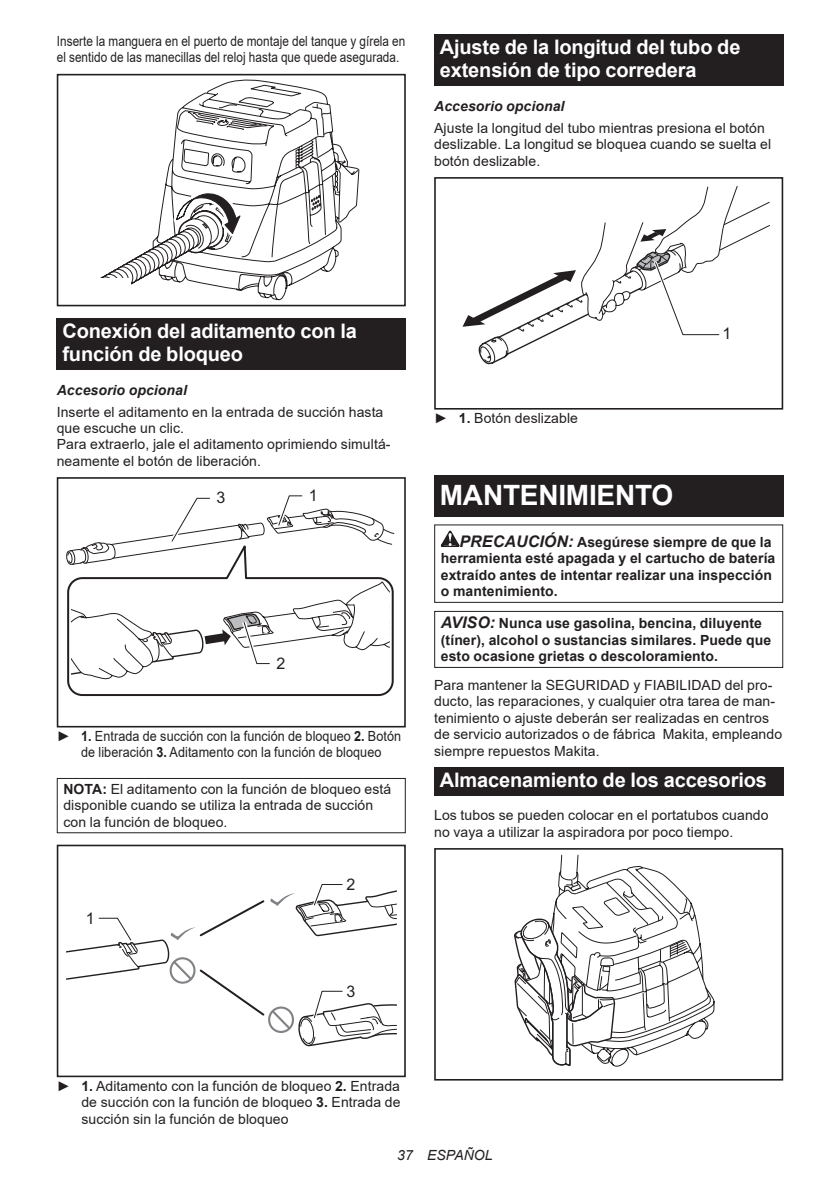
<style>
.page{position:relative;width:840px;height:1191px;background:#fff}
.page>*{position:absolute;margin:0;border:0;box-sizing:border-box;transform-origin:0 0}
.t1{font:700 28px "Arial";letter-spacing:-.01em;color:#fff}
.t2{font:700 20px/23.4px "Arial";letter-spacing:-.01em;color:#fff}
.t3{font:16px "Arial";color:#231f20}
.t4{font:14px/16.4px "Arial";letter-spacing:.005em;color:#231f20}
.t5{font:700 14px/16.4px "Arial";letter-spacing:.005em;color:#231f20}
.t6{font:14px/16.4px "Arial";letter-spacing:.005em;color:#231f20;scale:.84 1}
.t7{font:italic 700 14px "Arial";letter-spacing:.005em;color:#231f20}
.t8{font:italic 14px "Arial";letter-spacing:.005em;color:#231f20}
.s1{font-weight:700}
.s2{font-style:italic;font-size:16px}
</style>
<div class="page">
<svg style="left:100px;top:79px;width:259px;height:222px"></svg>
<div style="left:57px;top:278px;width:73px;height:28px;background:#fff"></div>
<div style="left:57px;top:74px;width:348px;height:232px;border:2px solid #231f20"></div>
<div style="left:57px;top:318px;width:348px;height:51px;background:#231f20"></div>
<svg style="left:67px;top:565px;width:327px;height:131px"></svg>
<div style="left:57px;top:477px;width:348px;height:250px;border:2px solid #231f20"></div>
<svg style="left:66px;top:495px;width:329px;height:70px"></svg>
<svg style="left:71px;top:581px;width:318px;height:98px"></svg>
<div style="left:57px;top:778px;width:348px;height:55px;border:1px solid #231f20"></div>
<div style="left:57px;top:844px;width:348px;height:233px;border:2px solid #231f20"></div>
<svg style="left:66px;top:884px;width:330px;height:163px"></svg>
<div style="left:434px;top:34px;width:348px;height:52px;background:#231f20"></div>
<div style="left:434px;top:177px;width:348px;height:232px;border:2px solid #231f20"></div>
<svg style="left:462px;top:185px;width:307px;height:180px"></svg>
<div style="left:434px;top:475px;width:348px;height:41px;background:#231f20"></div>
<svg style="left:440px;top:530px;width:19px;height:17px"></svg>
<div style="left:434px;top:524px;width:348px;height:79px;border:1px solid #231f20"></div>
<div style="left:434px;top:611px;width:348px;height:57px;border:1px solid #231f20"></div>
<div style="left:434px;top:767px;width:348px;height:28px;background:#231f20"></div>
<svg style="left:514px;top:854px;width:200px;height:213px"></svg>
<div style="left:434px;top:848px;width:348px;height:232px;border:2px solid #231f20"></div>
<p class="t6" style="left:57px;top:33px;width:416px">Inserte la manguera en el puerto de montaje del tanque y gírela en el sentido de las manecillas del reloj hasta que quede asegurada.</p>
<h2 class="t2" style="left:439px;top:36px;width:302px">Ajuste de la longitud del tubo de extensión de tipo corredera</h2>
<p class="t7" style="left:434px;top:97px;width:132px">Accesorio opcional</p>
<p class="t4" style="left:434px;top:120px;width:338px">Ajuste la longitud del tubo mientras presiona el botón deslizable. La longitud se bloquea cuando se suelta el botón deslizable.</p>
<h2 class="t2" style="left:62px;top:319px;width:296px">Conexión del aditamento con la función de bloqueo</h2>
<p class="t7" style="left:57px;top:380px;width:132px">Accesorio opcional</p>
<p class="t4" style="left:57px;top:403px;width:335px">Inserte el aditamento en la entrada de succión hasta que escuche un clic.<br>Para extraerlo, jale el aditamento oprimiendo simultá&shy;neamente el botón de liberación.</p>
<p class="t3" style="left:216px;top:486px;width:10px">3</p>
<p class="t3" style="left:309px;top:484px;width:10px">1</p>
<p class="t3" style="left:276px;top:652px;width:10px">2</p>
<p class="t4" style="left:57px;top:728px;width:346px;text-align:center">► <span class="s1">1.</span> Entrada de succión con la función de bloqueo <span class="s1">2.</span> Botón de liberación <span class="s1">3.</span> Aditamento con la función de bloqueo</p>
<p class="t4" style="left:63px;top:780px;width:329px"><span class="s1">NOTA:</span> El aditamento con la función de bloqueo está disponible cuando se utiliza la entrada de succión con la función de bloqueo.</p>
<p class="t3" style="left:86px;top:907px;width:10px">1</p>
<p class="t3" style="left:346px;top:873px;width:10px">2</p>
<p class="t3" style="left:346px;top:980px;width:10px">3</p>
<p class="t4" style="left:81px;top:1077px;width:320px;text-align:justify;text-indent:-25px">► <span class="s1">1.</span> Aditamento con la función de bloqueo <span class="s1">2.</span> Entrada de succión con la función de bloqueo <span class="s1">3.</span> Entrada de succión sin la función de bloqueo</p>
<p class="t4" style="left:434px;top:410px;width:145px">► <span class="s1">1.</span> Botón deslizable</p>
<p class="t3" style="left:722px;top:322px;width:10px">1</p>
<h1 class="t1" style="left:439px;top:475px;width:235px">MANTENIMIENTO</h1>
<p class="t5" style="left:440px;top:534px;width:336px;text-indent:19px"><span class="s2">PRECAUCIÓN:</span> Asegúrese siempre de que la herramienta esté apagada y el cartucho de batería extraído antes de intentar realizar una inspección o mantenimiento.</p>
<p class="t5" style="left:440px;top:615px;width:331px"><span class="s2">AVISO:</span> Nunca use gasolina, bencina, diluyente (tíner), alcohol o sustancias similares. Puede que esto ocasione grietas o descoloramiento.</p>
<p class="t4" style="left:434px;top:677px;width:349px">Para mantener la SEGURIDAD y FIABILIDAD del pro&shy;ducto, las reparaciones, y cualquier otra tarea de man&shy;tenimiento o ajuste deberán ser realizadas en centros de servicio autorizados o de fábrica Makita, empleando siempre repuestos Makita.</p>
<h2 class="t2" style="left:439px;top:768px;width:328px">Almacenamiento de los accesorios</h2>
<p class="t4" style="left:434px;top:807px;width:336px">Los tubos se pueden colocar en el portatubos cuando no vaya a utilizar la aspiradora por poco tiempo.</p>
<p class="t8" style="left:397px;top:1146px;width:97px">37 ESPAÑOL</p>
</div>
